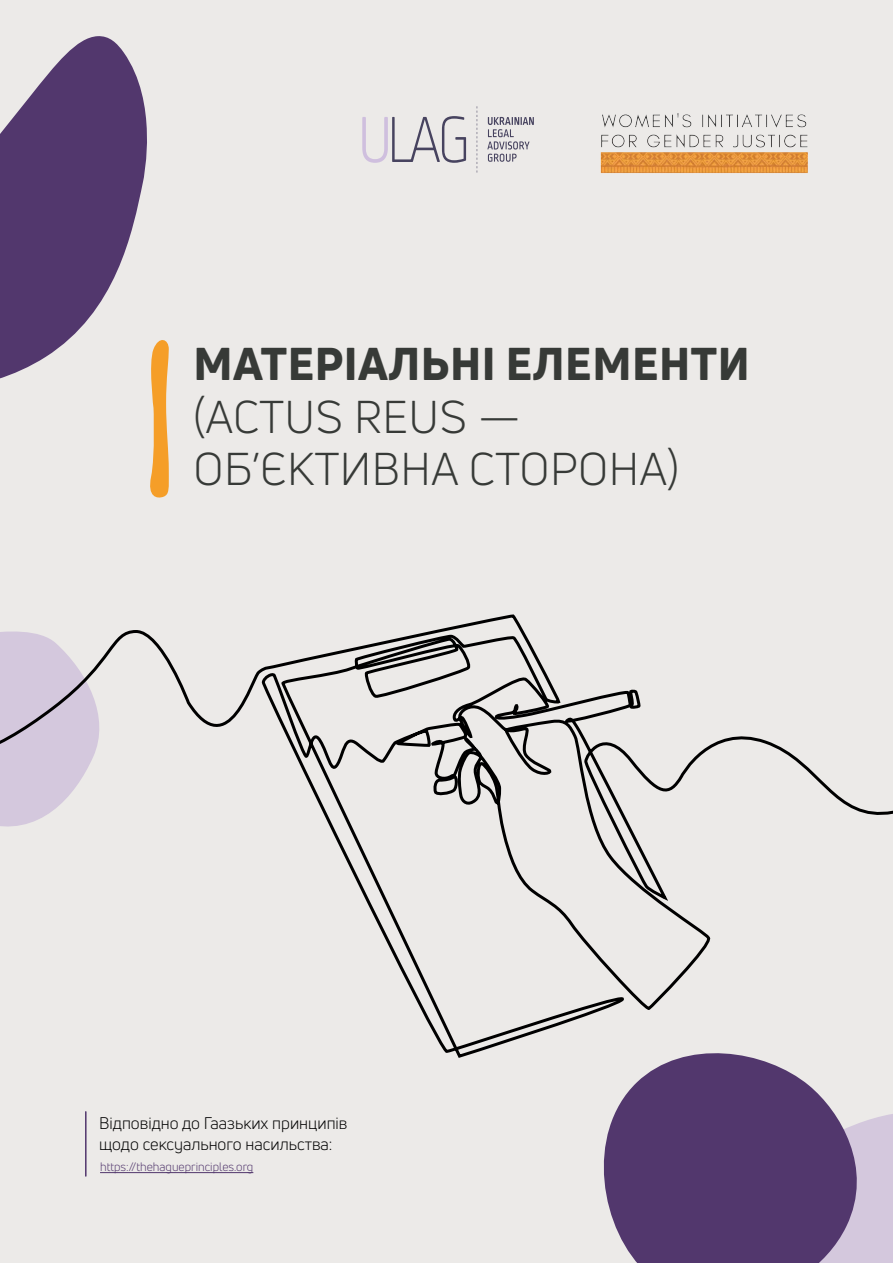
<style>
.page{position:relative;width:893px;height:1263px;background:#eceae8}
.page>*{position:absolute;margin:0;border:0;box-sizing:border-box;transform-origin:0 0}
.t1{font:45px/52.5px "Uni Neue";letter-spacing:.01em;color:#373a37}
.t2{font:800 45px "Uni Neue";letter-spacing:.01em;color:#373a37}
.t3{font:16.5px/21px "Uni Neue";color:#000}
.t4{font:12px "Uni Neue";color:#52376d}
</style>
<div class="page">
<svg style="left:0;top:36px;width:147px;height:343px;fill:#52376d"></svg>
<div style="left:874px;top:1114px;width:19px;height:149px;background:#d4c8dd"></div>
<svg style="left:150px;top:340px;width:19px;height:158px"></svg>
<hr style="left:100px;top:1172px;width:153px;height:1px;background:#52376d">
<hr style="left:85px;top:1112px;width:2px;height:64px;background:#52376d">
<svg style="left:603px;top:1059px;width:271px;height:204px;background:#6e5884"></svg>
<svg style="left:0;top:615px;width:893px;height:444px"></svg>
<img style="left:600px;top:113px;width:208px;height:60px">
<svg style="left:487px;top:117px;width:47px;height:45px"></svg>
<svg style="left:362px;top:116px;width:104px;height:47px"></svg>
<svg style="left:477px;top:106px;width:1px;height:67px"></svg>
<h1 class="t2" style="left:193px;top:334px;width:558px">МАТЕРІАЛЬНІ ЕЛЕМЕНТИ</h1>
<h1 class="t1" style="left:193px;top:390px;width:487px">(ACTUS REUS —<br>ОБ’ЄКТИВНА СТОРОНА)</h1>
<p class="t3" style="left:99px;top:1113px;width:250px">Відповідно до Гаазьких принципів щодо сексуального насильства:</p>
<p class="t4" style="left:100px;top:1159px;width:155px">https://thehagueprinciples.org</p>
</div>
